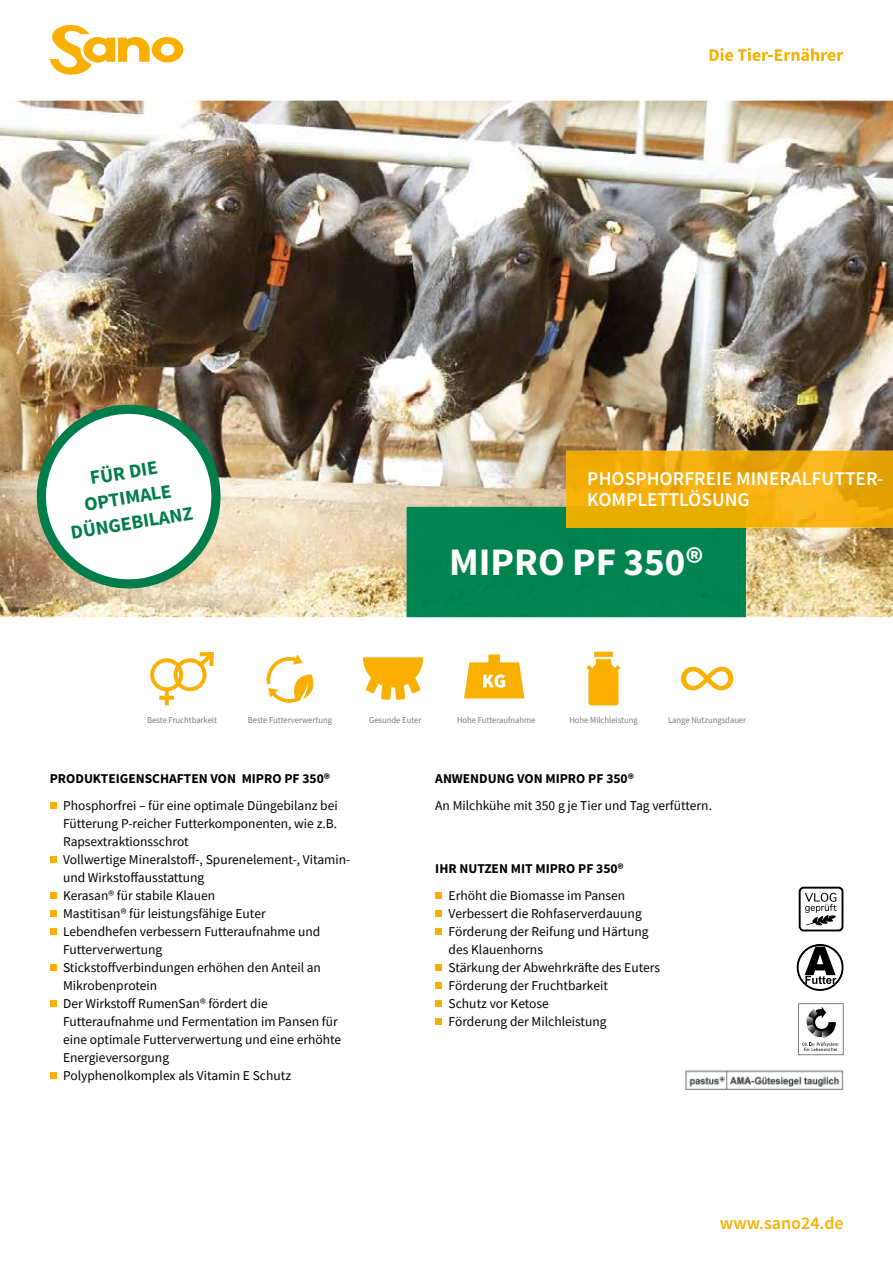
<style>
.page{position:relative;width:893px;height:1263px;background:#fff}
.page>*{position:absolute;margin:0;border:0;box-sizing:border-box;transform-origin:0 0}
.t1{font:700 39px "Source Sans Pro";color:#fff}
.t2{font:600 19.5px/21.5px "Source Sans Pro";color:#fff}
.t3{font:700 19.5px/25.3px "Source Sans Pro";color:#007d4a;text-align:center}
.t4{font:600 18px "Source Sans Pro";color:#f9b000}
.t5{font:13.5px/18px "Source Sans Pro";color:#000}
.t6{font:700 13.5px "Source Sans Pro";color:#000}
.t7{font:9px "Source Sans Pro";color:#7c7b7b;scale:.95 1}
</style>
<div class="page">
<svg style="left:710px;top:48px;width:133px;height:13px"></svg>
<svg style="left:50px;top:25px;width:133px;height:50px"></svg>
<img style="left:0;top:101px;width:893px;height:516px">
<svg style="left:34px;top:402px;width:189px;height:189px"></svg>
<svg style="left:267px;top:654px;width:47px;height:49px"></svg>
<svg style="left:150px;top:652px;width:64px;height:53px"></svg>
<svg style="left:681px;top:667px;width:52px;height:23px"></svg>
<svg style="left:363px;top:657px;width:60px;height:43px"></svg>
<svg style="left:464px;top:654px;width:60px;height:44px"></svg>
<svg style="left:586px;top:652px;width:34px;height:53px"></svg>
<div style="left:406px;top:507px;width:340px;height:110px;background:#008451"></div>
<img style="left:566px;top:451px;width:327px;height:76px">
<div style="left:566px;top:507px;width:180px;height:20px;background:#e6ae00"></div>
<div style="left:50px;top:802px;width:6px;height:7px;background:#f9b000"></div>
<div style="left:50px;top:856px;width:6px;height:7px;background:#f9b000"></div>
<div style="left:50px;top:892px;width:6px;height:7px;background:#f9b000"></div>
<div style="left:50px;top:910px;width:6px;height:7px;background:#f9b000"></div>
<div style="left:50px;top:928px;width:6px;height:7px;background:#f9b000"></div>
<div style="left:50px;top:964px;width:6px;height:7px;background:#f9b000"></div>
<div style="left:50px;top:1000px;width:6px;height:7px;background:#f9b000"></div>
<div style="left:50px;top:1072px;width:6px;height:7px;background:#f9b000"></div>
<div style="left:435px;top:892px;width:7px;height:7px;background:#f9b000"></div>
<div style="left:435px;top:910px;width:7px;height:7px;background:#f9b000"></div>
<div style="left:435px;top:928px;width:7px;height:7px;background:#f9b000"></div>
<div style="left:435px;top:964px;width:7px;height:7px;background:#f9b000"></div>
<div style="left:435px;top:982px;width:7px;height:7px;background:#f9b000"></div>
<div style="left:435px;top:1000px;width:7px;height:7px;background:#f9b000"></div>
<div style="left:435px;top:1018px;width:7px;height:7px;background:#f9b000"></div>
<svg style="left:797px;top:944px;width:47px;height:47px"></svg>
<svg style="left:798px;top:1003px;width:45px;height:52px"></svg>
<img style="left:686px;top:1071px;width:157px;height:19px">
<svg style="left:799px;top:887px;width:44px;height:44px"></svg>
<h2 class="t3" style="left:61px;top:470px;width:125px;rotate:-9deg">FÜR DIE<br>OPTIMALE<br>DÜNGEBILANZ</h2>
<h2 class="t2" style="left:587px;top:467px;width:298px">PHOSPHORFREIE MINERALFUTTER-<br>KOMPLETTLÖSUNG</h2>
<h1 class="t1" style="left:449px;top:537px;width:256px">MIPRO PF 350®</h1>
<p class="t7" style="left:147px;top:714px;width:75px">Beste Fruchtbarkeit</p>
<p class="t7" style="left:248px;top:714px;width:90px">Beste Futterverwertung</p>
<p class="t7" style="left:369px;top:714px;width:57px">Gesunde Euter</p>
<p class="t7" style="left:457px;top:714px;width:84px">Hohe Futteraufnahme</p>
<p class="t7" style="left:569px;top:714px;width:73px">Hohe Milchleistung</p>
<p class="t7" style="left:668px;top:714px;width:84px">Lange Nutzungsdauer</p>
<p class="t6" style="left:50px;top:770px;width:282px">PRODUKTEIGENSCHAFTEN VON MIPRO PF 350®</p>
<p class="t5" style="left:63px;top:796px;width:289px">Phosphorfrei – für eine optimale Düngebilanz bei Fütterung P-reicher Futterkomponenten, wie z.B.<br>Rapsextraktionsschrot<br>Vollwertige Mineralstoff-, Spurenelement-, Vitamin&shy;und Wirkstoffausstattung<br>Kerasan® für stabile Klauen<br>Mastitisan® für leistungsfähige Euter<br>Lebendhefen verbessern Futteraufnahme und Futterverwertung<br>Stickstoffverbindungen erhöhen den Anteil an Mikrobenprotein<br>Der Wirkstoff RumenSan® fördert die Futteraufnahme und Fermentation im Pansen für eine optimale Futterverwertung und eine erhöhte Energieversorgung<br>Polyphenolkomplex als Vitamin E Schutz</p>
<p class="t6" style="left:435px;top:770px;width:200px">ANWENDUNG VON MIPRO PF 350®</p>
<p class="t5" style="left:435px;top:796px;width:278px">An Milchkühe mit 350 g je Tier und Tag verfüttern.</p>
<p class="t6" style="left:435px;top:860px;width:190px">IHR NUTZEN MIT MIPRO PF 350®</p>
<p class="t5" style="left:449px;top:886px;width:213px">Erhöht die Biomasse im Pansen<br>Verbessert die Rohfaserverdauung<br>Förderung der Reifung und Härtung des Klauenhorns<br>Stärkung der Abwehrkräfte des Euters<br>Förderung der Fruchtbarkeit<br>Schutz vor Ketose<br>Förderung der Milchleistung</p>
<h3 class="t4" style="left:720px;top:1211px;width:125px">www.sano24.de</h3>
</div>
